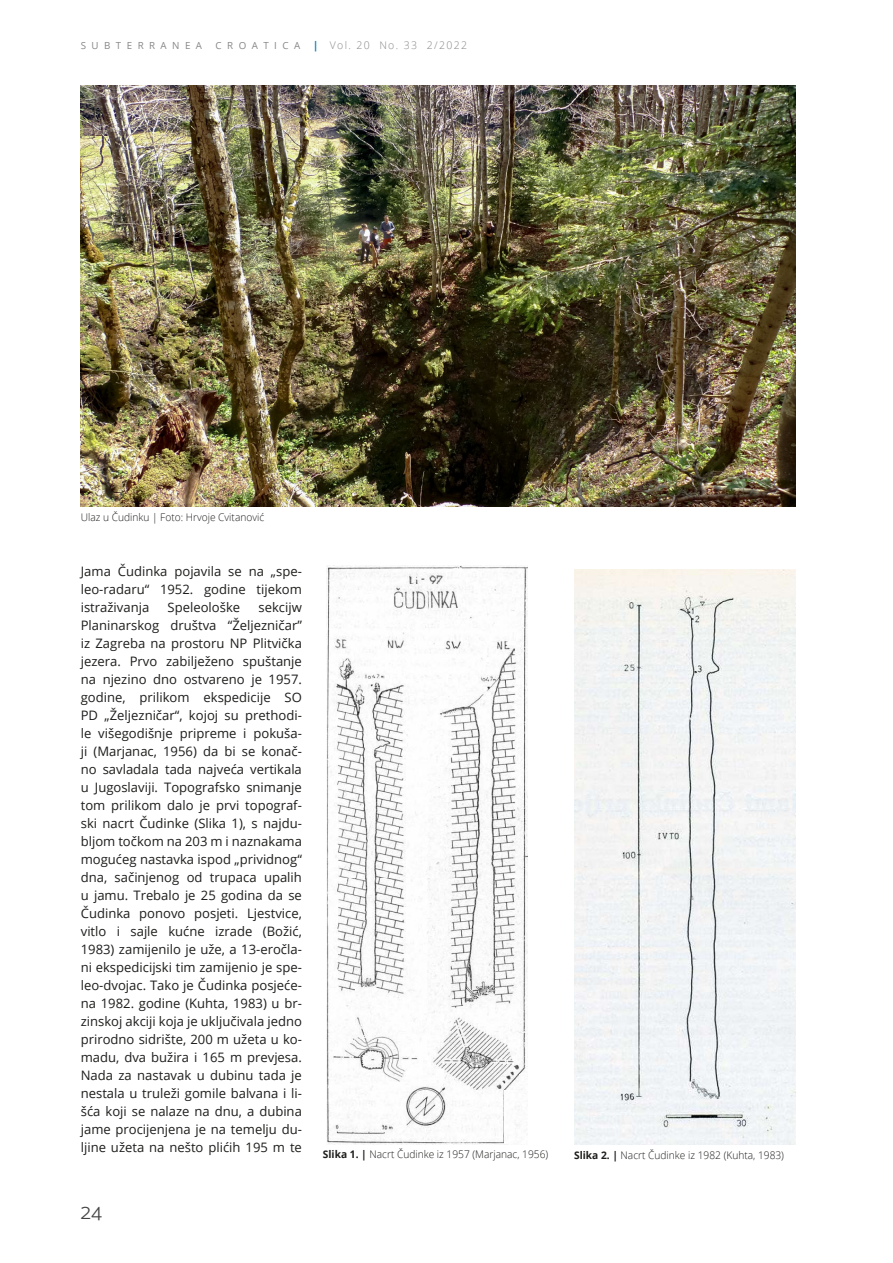
<style>
.page{position:relative;width:893px;height:1263px;background:#fff}
.page>*{position:absolute;margin:0;border:0;box-sizing:border-box;transform-origin:0 0}
.t1{font:300 21px "Catamaran";color:#424241}
.t2{font:13.05px/18px "Open Sans";color:#1d1d1b;text-align:justify}
.t3{font:300 10.5px "Open Sans";color:#1d1d1b}
.t4{font:300 10.5px "Open Sans";letter-spacing:.13em;color:#878787}
.t5{font:9.75px "Open Sans";letter-spacing:.56em;color:#878787}
.s1{font-weight:400;font-size:9.75px}
.s2{font-weight:700;color:#0086be}
.s3{font-weight:700}
</style>
<div class="page">
<img style="left:327px;top:566px;width:200px;height:578px">
<svg style="left:410px;top:576px;width:14px;height:7px"></svg>
<img style="left:430px;top:576px;width:16px;height:8px">
<svg style="left:394px;top:608px;width:19px;height:1px"></svg>
<img style="left:406px;top:592px;width:55px;height:16px">
<img style="left:336px;top:640px;width:14px;height:9px">
<img style="left:389px;top:640px;width:18px;height:7px">
<img style="left:574px;top:570px;width:221px;height:574px">
<img style="left:81px;top:85px;width:714px;height:421px">
<img style="left:505px;top:1091px;width:22px;height:52px">
<img style="left:520px;top:1075px;width:7px;height:16px">
<p class="t5" style="left:81px;top:39px;width:123px">SUBTERRANEA</p>
<p class="t4" style="left:216px;top:38px;width:253px"><span class="s1">C R O A T I C A</span> <span class="s2">|</span> Vol. 20 No. 33 2/2022</p>
<p class="t3" style="left:81px;top:510px;width:185px">Ulaz u Čudinku | Foto: Hrvoje Cvitanović</p>
<p class="t2" style="left:81px;top:562px;width:223px">Jama Čudinka pojavila se na „spe&shy;leo-radaru“ 1952. godine tijekom istraživanja</p>
<p class="t2" style="left:168px;top:598px;width:74px">Speleološke</p>
<p class="t2" style="left:81px;top:598px;width:223px;text-indent:178px">sekcijw Planinarskog društva “Željezničar” iz Zagreba na prostoru NP Plitvička jezera. Prvo zabilježeno spuštanje na njezino dno ostvareno je 1957. godine, prilikom ekspedicije SO PD „Željezničar“, kojoj su prethodi&shy;le višegodišnje pripreme i pokuša&shy;ji (Marjanac, 1956) da bi se konač&shy;no savladala tada najveća vertikala u Jugoslaviji. Topografsko snimanje tom prilikom dalo je prvi topograf&shy;ski nacrt Čudinke (Slika 1), s najdu&shy;bljom točkom na 203 m i naznakama mogućeg nastavka ispod „prividnog“ dna, sačinjenog od trupaca upalih u jamu. Trebalo je 25 godina da se Čudinka ponovo posjeti. Ljestvice, vitlo i sajle kućne izrade (Božić, 1983) zamijenilo je uže, a 13-eročla&shy;ni ekspedicijski tim zamijenio je spe&shy;leo-dvojac. Tako je Čudinka posjeće&shy;na 1982. godine (Kuhta, 1983) u br&shy;zinskoj akciji koja je uključivala jedno prirodno sidrište, 200 m užeta u ko&shy;madu, dva bužira i 165 m prevjesa.<br>Nada za nastavak u dubinu tada je nestala u truleži gomile balvana i li&shy;šća koji se nalaze na dnu, a dubina jame procijenjena je na temelju du&shy;ljine užeta na nešto plićih 195 m te</p>
<h1 class="t1" style="left:81px;top:1200px;width:23px">24</h1>
<p class="t3" style="left:323px;top:1147px;width:227px"><span class="s3">Slika 1. |</span> Nacrt Čudinke iz 1957 (Marjanac, 1956)</p>
<p class="t3" style="left:574px;top:1148px;width:211px"><span class="s3">Slika 2. |</span> Nacrt Čudinke iz 1982 (Kuhta, 1983)</p>
</div>
